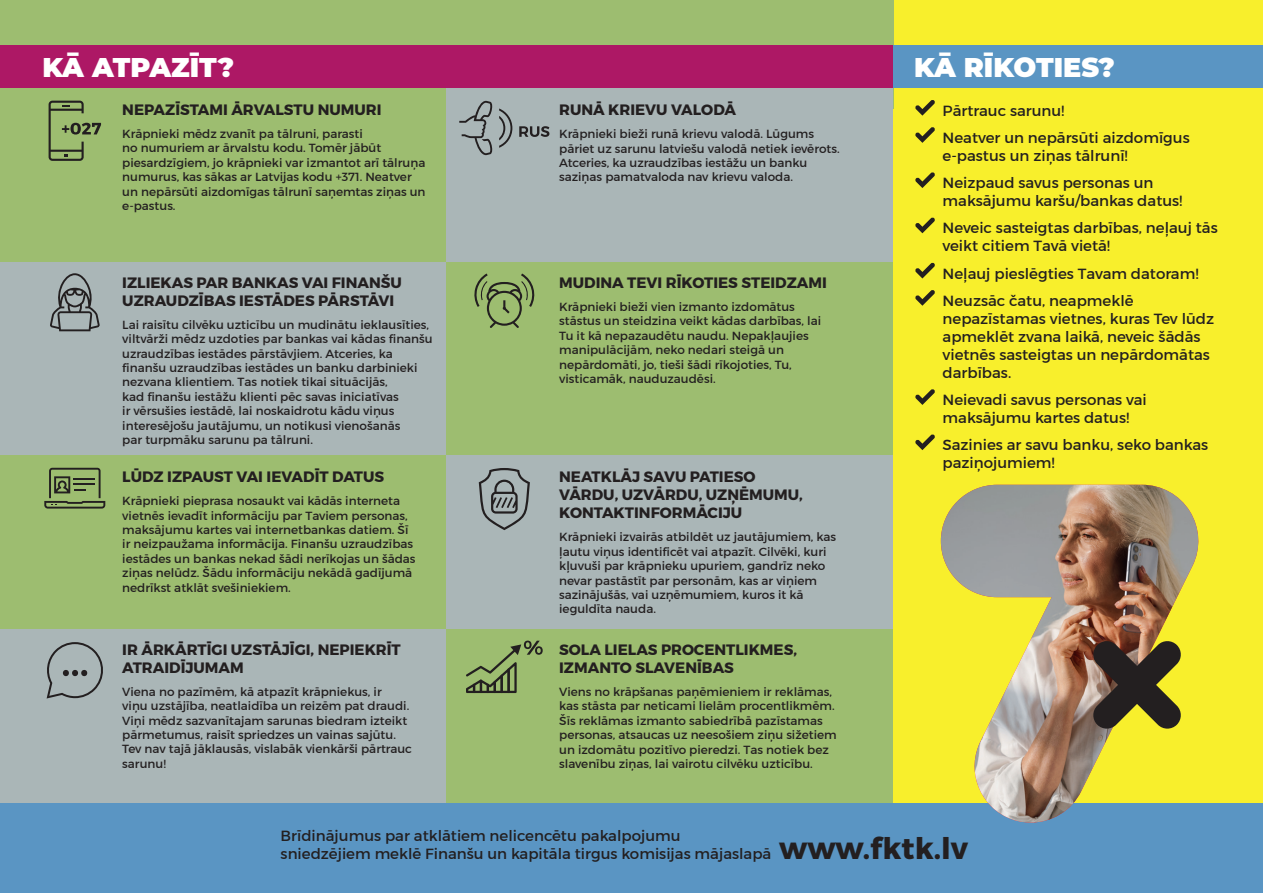
<style>
.page{position:relative;width:1263px;height:893px;background:#fff}
.page>*{position:absolute;margin:0;border:0;box-sizing:border-box;transform-origin:0 0}
.t1{font:900 27px "Montserrat";color:#fff}
.t2{font:15px/18px "Montserrat";color:#231f20}
.t3{font:700 15px/18px "Montserrat";color:#231f20}
.t4{font:12px/14.4px "Montserrat";color:#231f20}
.s1{font-weight:700;font-size:30px}
</style>
<div class="page">
<div style="left:882px;top:0;width:381px;height:893px;background:#f8ef2c"></div>
<div style="left:0;top:0;width:893px;height:109px;background:#9dbd70"></div>
<div style="left:0;top:628px;width:446px;height:194px;background:#aab6b7"></div>
<div style="left:0;top:261px;width:446px;height:194px;background:#aab6b7"></div>
<div style="left:0;top:455px;width:446px;height:173px;background:#9dbd70"></div>
<div style="left:0;top:88px;width:446px;height:173px;background:#9dbd70"></div>
<div style="left:446px;top:628px;width:447px;height:194px;background:#9dbd70"></div>
<div style="left:446px;top:261px;width:447px;height:194px;background:#9dbd70"></div>
<div style="left:446px;top:455px;width:447px;height:173px;background:#aab6b7"></div>
<div style="left:446px;top:88px;width:447px;height:173px;background:#aab6b7"></div>
<div style="left:0;top:46px;width:893px;height:42px;background:#ad1865"></div>
<svg style="left:49px;top:101px;width:52px;height:60px"></svg>
<svg style="left:499px;top:108px;width:13px;height:40px"></svg>
<svg style="left:459px;top:101px;width:33px;height:54px"></svg>
<svg style="left:519px;top:126px;width:30px;height:11px"></svg>
<svg style="left:50px;top:273px;width:50px;height:58px"></svg>
<svg style="left:474px;top:273px;width:61px;height:55px"></svg>
<svg style="left:44px;top:468px;width:61px;height:41px"></svg>
<svg style="left:479px;top:468px;width:51px;height:62px"></svg>
<svg style="left:46px;top:642px;width:57px;height:56px"></svg>
<svg style="left:466px;top:641px;width:77px;height:52px"></svg>
<div style="left:0;top:804px;width:1263px;height:89px;background:#5a95c3"></div>
<div style="left:893px;top:46px;width:370px;height:42px;background:#5a95c3"></div>
<svg style="left:915px;top:100px;width:20px;height:16px"></svg>
<svg style="left:915px;top:127px;width:20px;height:16px"></svg>
<svg style="left:915px;top:172px;width:20px;height:16px"></svg>
<svg style="left:915px;top:217px;width:20px;height:16px"></svg>
<svg style="left:915px;top:263px;width:20px;height:15px"></svg>
<svg style="left:915px;top:290px;width:20px;height:16px"></svg>
<svg style="left:915px;top:389px;width:20px;height:16px"></svg>
<svg style="left:915px;top:434px;width:20px;height:16px"></svg>
<img style="left:941px;top:485px;width:259px;height:338px">
<svg style="left:1092px;top:640px;width:90px;height:89px"></svg>
<p class="t1" style="left:43px;top:47px;width:193px">KĀ ATPAZĪT?</p>
<p class="t3" style="left:122px;top:101px;width:261px">NEPAZĪSTAMI ĀRVALSTU NUMURI</p>
<p class="t4" style="left:122px;top:127px;width:305px">Krāpnieki mēdz zvanīt pa tālruni, parasti<br>no numuriem ar ārvalstu kodu. Tomēr jābūt piesardzīgiem, jo krāpnieki var izmantot arī tālruņa numurus, kas sākas ar Latvijas kodu +371. Neatver un nepārsūti aizdomīgas tālrunī saņemtas ziņas un e-pastus.</p>
<p class="t3" style="left:122px;top:274px;width:281px">IZLIEKAS PAR BANKAS VAI FINANŠU</p>
<p class="t3" style="left:122px;top:292px;width:274px">UZRAUDZĪBAS IESTĀDES PĀRSTĀVI</p>
<p class="t4" style="left:122px;top:317px;width:312px">Lai raisītu cilvēku uzticību un mudinātu ieklausīties, viltvārži mēdz uzdoties par bankas vai kādas finanšu uzraudzības iestādes pārstāvjiem. Atceries, ka finanšu uzraudzības iestādes un banku darbinieki nezvana klientiem. Tas notiek tikai situācijās,<br>kad finanšu iestāžu klienti pēc savas iniciatīvas<br>ir vērsušies iestādē, lai noskaidrotu kādu viņus interesējošu jautājumu, un notikusi vienošanās<br>par turpmāku sarunu pa tālruni.</p>
<p class="t3" style="left:122px;top:468px;width:263px">LŪDZ IZPAUST VAI IEVADĪT DATUS</p>
<p class="t4" style="left:122px;top:494px;width:295px">Krāpnieki pieprasa nosaukt vai kādās interneta vietnēs ievadīt informāciju par Taviem personas, maksājumu kartes vai internetbankas datiem. Šī ir neizpaužama informācija. Finanšu uzraudzības iestādes un bankas nekad šādi nerīkojas un šādas ziņas nelūdz. Šādu informāciju nekādā gadījumā nedrīkst atklāt svešiniekiem.</p>
<p class="t3" style="left:122px;top:641px;width:280px">IR ĀRKĀRTĪGI UZSTĀJĪGI, NEPIEKRĪT<br>ATRAIDĪJUMAM</p>
<p class="t4" style="left:122px;top:684px;width:291px">Viena no pazīmēm, kā atpazīt krāpniekus, ir<br>viņu uzstājība, neatlaidība un reizēm pat draudi.<br>Viņi mēdz sazvanītajam sarunas biedram izteikt pārmetumus, raisīt spriedzes un vainas sajūtu.<br>Tev nav tajā jāklausās, vislabāk vienkārši pārtrauc sarunu!</p>
<p class="t3" style="left:559px;top:101px;width:178px">RUNĀ KRIEVU VALODĀ</p>
<p class="t4" style="left:559px;top:127px;width:282px">Krāpnieki bieži runā krievu valodā. Lūgums pāriet uz sarunu latviešu valodā netiek ievērots.<br>Atceries, ka uzraudzības iestāžu un banku saziņas pamatvaloda nav krievu valoda.</p>
<p class="t3" style="left:559px;top:274px;width:269px">MUDINA TEVI RĪKOTIES STEIDZAMI</p>
<p class="t4" style="left:559px;top:299px;width:264px">Krāpnieki bieži vien izmanto izdomātus stāstus un steidzina veikt kādas darbības, lai Tu it kā nepazaudētu naudu. Nepakļaujies manipulācijām, neko nedari steigā un nepārdomāti, jo, tieši šādi rīkojoties, Tu, visticamāk, nauduzaudēsi.</p>
<p class="t3" style="left:559px;top:468px;width:245px">NEATKLĀJ SAVU PATIESO<br>VĀRDU, UZVĀRDU, UZŅĒMUMU,<br>KONTAKTINFORMĀCIJU</p>
<p class="t4" style="left:559px;top:530px;width:278px">Krāpnieki izvairās atbildēt uz jautājumiem, kas ļautu viņus identificēt vai atpazīt. Cilvēki, kuri kļuvuši par krāpnieku upuriem, gandrīz neko nevar pastāstīt par personām, kas ar viņiem sazinājušās, vai uzņēmumiem, kuros it kā ieguldīta nauda.</p>
<p class="t3" style="left:559px;top:641px;width:239px">SOLA LIELAS PROCENTLIKMES,<br>IZMANTO SLAVENĪBAS</p>
<p class="t4" style="left:559px;top:684px;width:279px">Viens no krāpšanas paņēmieniem ir reklāmas, kas stāsta par neticami lielām procentlikmēm.<br>Šīs reklāmas izmanto sabiedrībā pazīstamas personas, atsaucas uz neesošiem ziņu sižetiem un izdomātu pozitīvo pieredzi. Tas notiek bez slavenību ziņas, lai vairotu cilvēku uzticību.</p>
<p class="t1" style="left:914px;top:47px;width:202px">KĀ RĪKOTIES?</p>
<p class="t2" style="left:942px;top:101px;width:123px">Pārtrauc sarunu!</p>
<p class="t2" style="left:942px;top:128px;width:249px">Neatver un nepārsūti aizdomīgus e-pastus un ziņas tālrunī!</p>
<p class="t2" style="left:942px;top:174px;width:241px">Neizpaud savus personas un maksājumu karšu/bankas datus!</p>
<p class="t2" style="left:942px;top:219px;width:277px">Neveic sasteigtas darbības, neļauj tās veikt citiem Tavā vietā!</p>
<p class="t2" style="left:942px;top:264px;width:257px">Neļauj pieslēgties Tavam datoram!</p>
<p class="t2" style="left:942px;top:291px;width:273px">Neuzsāc čatu, neapmeklē nepazīstamas vietnes, kuras Tev lūdz apmeklēt zvana laikā, neveic šādās vietnēs sasteigtas un nepārdomātas darbības.</p>
<p class="t2" style="left:942px;top:391px;width:206px">Neievadi savus personas vai maksājumu kartes datus!</p>
<p class="t2" style="left:942px;top:436px;width:267px">Sazinies ar savu banku, seko bankas paziņojumiem!</p>
<p class="t2" style="left:281px;top:827px;width:689px">Brīdinājumus par atklātiem nelicencētu pakalpojumu<br>sniedzējiem meklē Finanšu un kapitāla tirgus komisijas mājaslapā <span class="s1">www.fktk.lv</span></p>
</div>
